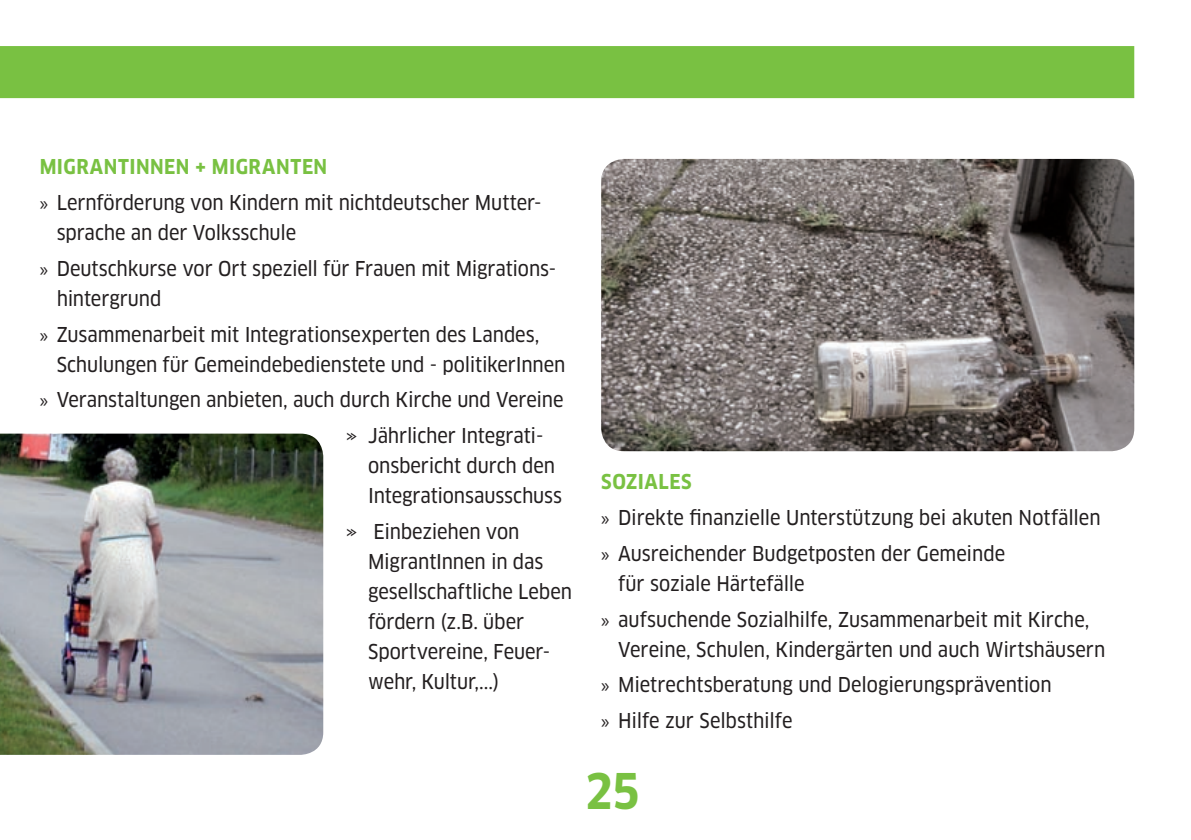
<style>
.page{position:relative;width:1191px;height:840px;background:#fff}
.page>*{position:absolute;margin:0;border:0;box-sizing:border-box;transform-origin:0 0}
.t1{font:700 48px "Clan Narrow";color:#79c142}
.t2{font:20px/30px "Clan Narrow LF News";letter-spacing:-.005em;color:#231f20}
.t3{font:700 20px "Clan Narrow";letter-spacing:.03em;color:#79c142}
.s1{font-family:"Myriad Pro"}
</style>
<div class="page">
<img style="left:601px;top:159px;width:533px;height:292px">
<img style="left:0;top:433px;width:323px;height:321px">
<div style="left:0;top:46px;width:1134px;height:52px;background:#79c142"></div>
<p class="t3" style="left:40px;top:155px;width:289px">MIGRANTINNEN + MIGRANTEN</p>
<p class="t2" style="left:57px;top:188px;width:486px;text-indent:-17px"><span class="s1">»</span> Lernförderung von Kindern mit nichtdeutscher Mutter&shy;sprache an der Volksschule</p>
<p class="t2" style="left:57px;top:254px;width:501px;text-indent:-17px"><span class="s1">»</span> Deutschkurse vor Ort speziell für Frauen mit Migrations&shy;hintergrund</p>
<p class="t2" style="left:57px;top:319px;width:510px;text-indent:-17px"><span class="s1">»</span> Zusammenarbeit mit Integrationsexperten des Landes,<br>Schulungen für Gemeindebedienstete und - politikerInnen</p>
<p class="t2" style="left:346px;top:382px;width:219px;line-height:35.6px;text-indent:-306px"><span class="s1">»</span> Veranstaltungen anbieten, auch durch Kirche und Vereine » Jährlicher Integrati-</p>
<p class="t2" style="left:368px;top:451px;width:195px">onsbericht durch den<br>Integrationsausschuss</p>
<p class="t2" style="left:368px;top:516px;width:205px;text-indent:-22px">» Einbeziehen von<br>MigrantInnen in das gesellschaftliche Leben fördern (z.B. über<br>Sportvereine, Feuer&shy;wehr, Kultur,...)</p>
<p class="t3" style="left:601px;top:469px;width:91px">SOZIALES</p>
<p class="t2" style="left:601px;top:500px;width:501px;line-height:35.6px"><span class="s1">»</span> Direkte finanzielle Unterstützung bei akuten Notfällen <span class="s1">»</span> Ausreichender Budgetposten der Gemeinde</p>
<p class="t2" style="left:601px;top:565px;width:490px;line-height:35.6px;text-indent:17px">für soziale Härtefälle<br><span class="s1">»</span> aufsuchende Sozialhilfe, Zusammenarbeit mit Kirche,</p>
<p class="t2" style="left:601px;top:631px;width:505px;line-height:35.6px;text-indent:17px">Vereine, Schulen, Kindergärten und auch Wirtshäusern <span class="s1">»</span> Mietrechtsberatung und Delogierungsprävention<br><span class="s1">»</span> Hilfe zur Selbsthilfe</p>
<h1 class="t1" style="left:585px;top:761px;width:57px">25</h1>
</div>
